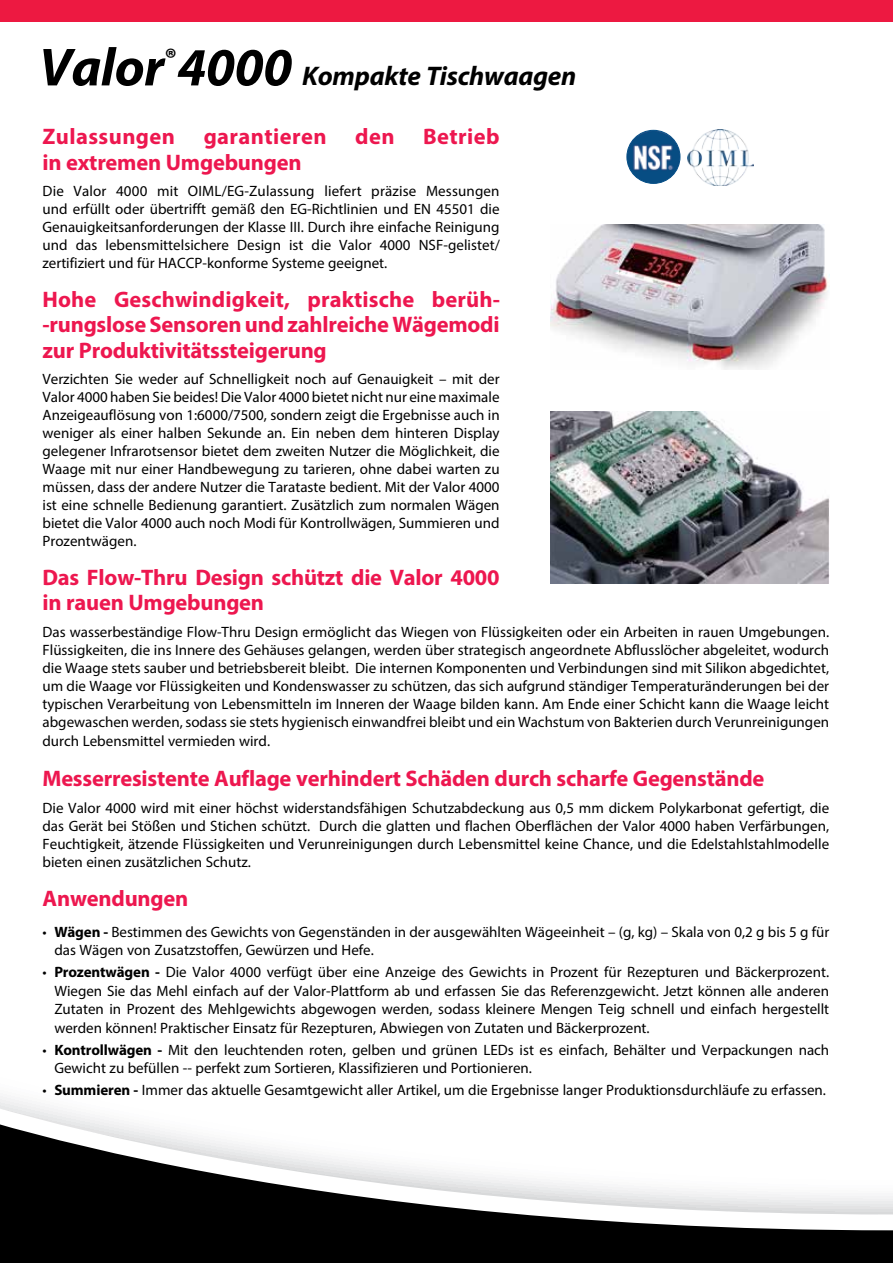
<style>
.page{position:relative;width:893px;height:1263px;background:#fff}
.page>*{position:absolute;margin:0;border:0;box-sizing:border-box;transform-origin:0 0}
.t1{font:italic 700 27px "Myriad Pro";letter-spacing:-.01em;color:#000}
.t2{font:700 22.5px/25.5px "Myriad Pro";letter-spacing:-.01em;color:#ed174f;text-align:justify}
.t3{font:700 22.5px "Myriad Pro";letter-spacing:.02em;color:#ed174f}
.t4{font:15px/18px "Myriad Pro";color:#000;text-align:justify}
.s1{font-size:54px}
.s2{font-weight:700}
</style>
<div class="page">
<img style="left:551px;top:224px;width:278px;height:146px">
<img style="left:551px;top:412px;width:278px;height:171px">
<img style="left:627px;top:130px;width:53px;height:53px;border-radius:27px">
<div style="left:626px;top:130px;width:54px;height:54px;border:1px solid #024d86;border-radius:50%"></div>
<img style="left:687px;top:130px;width:66px;height:56px">
<div style="left:0;top:0;width:893px;height:21px;background:#ed1941"></div>
<svg style="left:0;top:1096px;width:893px;height:167px"></svg>
<h1 class="t1" style="left:39px;top:59px;width:539px"><span class="s1">Valor</span>®<span class="s1">4000</span> Kompakte Tischwaagen</h1>
<h2 class="t3" style="left:43px;top:122px;width:134px">Zulassungen</h2>
<h2 class="t3" style="left:204px;top:122px;width:124px">garantieren</h2>
<h2 class="t2" style="left:355px;top:123px;width:41px">den</h2>
<h2 class="t3" style="left:423px;top:122px;width:78px">Betrieb</h2>
<h2 class="t2" style="left:43px;top:149px;width:261px">in extremen Umgebungen</h2>
<p class="t4" style="left:43px;top:182px;width:459px">Die Valor 4000 mit OIML/EG-Zulassung liefert präzise Messungen und erfüllt oder übertrifft gemäß den EG-Richtlinien und EN 45501 die Genauigkeitsanforderungen der Klasse III. Durch ihre einfache Reinigung und das lebensmittelsichere Design ist die Valor 4000 NSF-gelistet/ zertifiziert und für HACCP-konforme Systeme geeignet.</p>
<h2 class="t2" style="left:43px;top:286px;width:459px">Hohe Geschwindigkeit, praktische berüh--rungslose Sensoren und zahlreiche Wägemodi zur Produktivitätssteigerung</h2>
<p class="t4" style="left:43px;top:370px;width:459px">Verzichten Sie weder auf Schnelligkeit noch auf Genauigkeit – mit der Valor 4000 haben Sie beides! Die Valor 4000 bietet nicht nur eine maximale Anzeigeauflösung von 1:6000/7500, sondern zeigt die Ergebnisse auch in weniger als einer halben Sekunde an. Ein neben dem hinteren Display gelegener Infrarotsensor bietet dem zweiten Nutzer die Möglichkeit, die Waage mit nur einer Handbewegung zu tarieren, ohne dabei warten zu müssen, dass der andere Nutzer die Tarataste bedient. Mit der Valor 4000 ist eine schnelle Bedienung garantiert. Zusätzlich zum normalen Wägen bietet die Valor 4000 auch noch Modi für Kontrollwägen, Summieren und Prozentwägen.</p>
<h2 class="t2" style="left:43px;top:563px;width:459px">Das Flow-Thru Design schützt die Valor 4000 in rauen Umgebungen</h2>
<p class="t4" style="left:43px;top:622px;width:788px">Das wasserbeständige Flow-Thru Design ermöglicht das Wiegen von Flüssigkeiten oder ein Arbeiten in rauen Umgebungen.<br>Flüssigkeiten, die ins Innere des Gehäuses gelangen, werden über strategisch angeordnete Abflusslöcher abgeleitet, wodurch die Waage stets sauber und betriebsbereit bleibt. Die internen Komponenten und Verbindungen sind mit Silikon abgedichtet, um die Waage vor Flüssigkeiten und Kondenswasser zu schützen, das sich aufgrund ständiger Temperaturänderungen bei der typischen Verarbeitung von Lebensmitteln im Inneren der Waage bilden kann. Am Ende einer Schicht kann die Waage leicht abgewaschen werden, sodass sie stets hygienisch einwandfrei bleibt und ein Wachstum von Bakterien durch Verunreinigungen</p>
<p class="t4" style="left:43px;top:732px;width:229px">durch Lebensmittel vermieden wird.</p>
<h2 class="t2" style="left:43px;top:765px;width:723px">Messerresistente Auflage verhindert Schäden durch scharfe Gegenstände</h2>
<p class="t4" style="left:43px;top:798px;width:788px">Die Valor 4000 wird mit einer höchst widerstandsfähigen Schutzabdeckung aus 0,5 mm dickem Polykarbonat gefertigt, die das Gerät bei Stößen und Stichen schützt. Durch die glatten und flachen Oberflächen der Valor 4000 haben Verfärbungen, Feuchtigkeit, ätzende Flüssigkeiten und Verunreinigungen durch Lebensmittel keine Chance, und die Edelstahlstahlmodelle bieten einen zusätzlichen Schutz.</p>
<h2 class="t2" style="left:43px;top:885px;width:147px">Anwendungen</h2>
<p class="t4" style="left:54px;top:922px;width:776px;line-height:18.8px;text-indent:-12px">• <span class="s2">Wägen -</span> Bestimmen des Gewichts von Gegenständen in der ausgewählten Wägeeinheit – (g, kg) – Skala von 0,2 g bis 5 g für das Wägen von Zusatzstoffen, Gewürzen und Hefe.</p>
<p class="t4" style="left:54px;top:962px;width:776px;line-height:18.8px;text-indent:-12px">• <span class="s2">Prozentwägen -</span> Die Valor 4000 verfügt über eine Anzeige des Gewichts in Prozent für Rezepturen und Bäckerprozent.<br>Wiegen Sie das Mehl einfach auf der Valor-Plattform ab und erfassen Sie das Referenzgewicht. Jetzt können alle anderen Zutaten in Prozent des Mehlgewichts abgewogen werden, sodass kleinere Mengen Teig schnell und einfach hergestellt werden können! Praktischer Einsatz für Rezepturen, Abwiegen von Zutaten und Bäckerprozent.</p>
<p class="t4" style="left:54px;top:1040px;width:776px;line-height:18.8px;text-indent:-12px">• <span class="s2">Kontrollwägen -</span> Mit den leuchtenden roten, gelben und grünen LEDs ist es einfach, Behälter und Verpackungen nach<br>Gewicht zu befüllen -- perfekt zum Sortieren, Klassifizieren und Portionieren.</p>
<p class="t4" style="left:43px;top:1081px;width:785px">• <span class="s2">Summieren -</span> Immer das aktuelle Gesamtgewicht aller Artikel, um die Ergebnisse langer Produktionsdurchläufe zu erfassen.</p>
</div>
